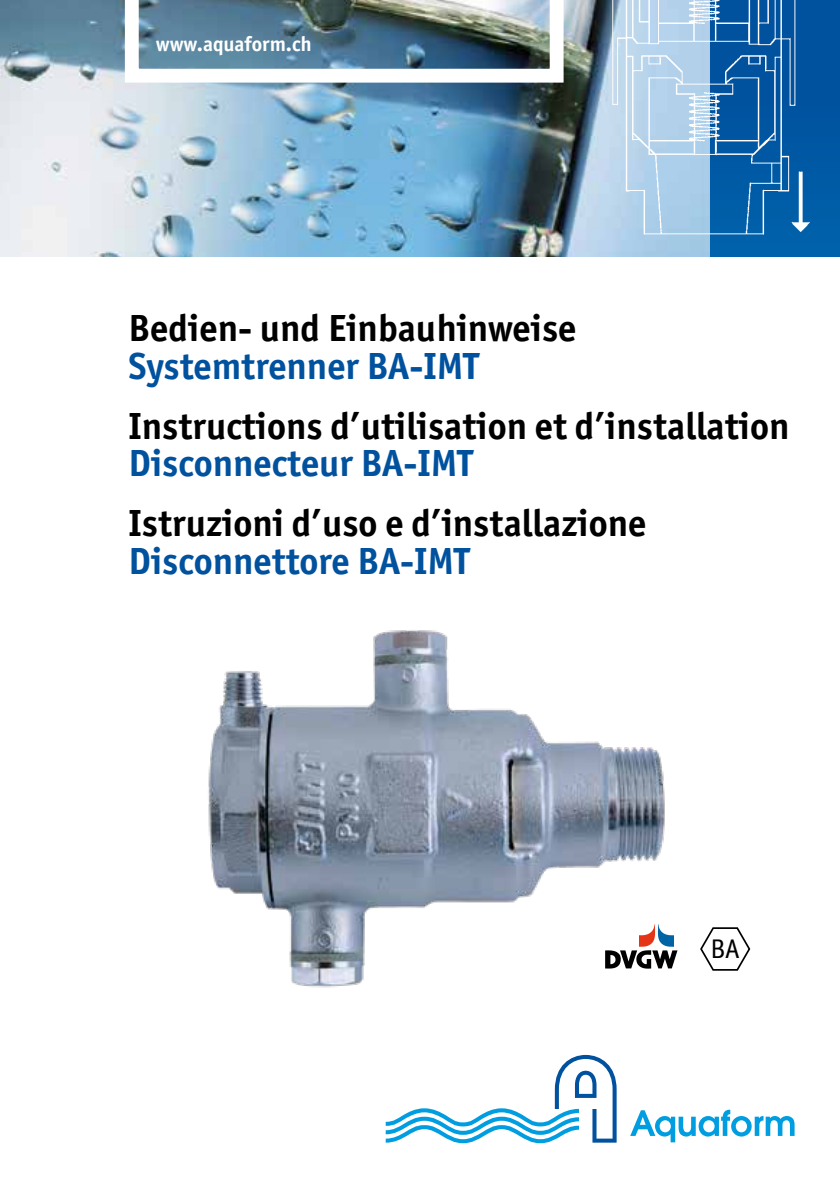
<style>
.page{position:relative;width:840px;height:1191px;background:#fff}
.page>*{position:absolute;margin:0;border:0;box-sizing:border-box;transform-origin:0 0}
.t1{font:700 37.8px "Officina San ITC";color:#000}
.t2{font:700 37.8px "Officina San ITC";color:#00519e}
.t3{font:27px "Officina San ITC";color:#000}
.t4{font:700 20.8px "Officina San ITC";color:#fff}
</style>
<div class="page">
<div style="left:708px;top:0;width:131px;height:256px;background:#0055a1"></div>
<img style="left:0;top:0;width:607px;height:256px">
<svg style="left:385px;top:1055px;width:231px;height:88px"></svg>
<svg style="left:630px;top:1109px;width:164px;height:33px"></svg>
<img style="left:125px;top:0;width:438px;height:83px">
<svg style="left:700px;top:927px;width:50px;height:44px"></svg>
<img style="left:607px;top:0;width:211px;height:257px">
<img style="left:208px;top:630px;width:470px;height:358px">
<p class="t4" style="left:156px;top:31px;width:157px">www.aquaform.ch</p>
<p class="t1" style="left:128px;top:304px;width:449px">Bedien- und Einbauhinweise</p>
<p class="t2" style="left:128px;top:342px;width:351px">Systemtrenner BA-IMT</p>
<p class="t1" style="left:128px;top:402px;width:662px">Instructions d’utilisation et d’installation</p>
<p class="t2" style="left:128px;top:440px;width:346px">Disconnecteur BA-IMT</p>
<p class="t1" style="left:128px;top:500px;width:519px">Istruzioni d’uso e d’installazione</p>
<p class="t2" style="left:128px;top:538px;width:342px">Disconnettore BA-IMT</p>
<p class="t3" style="left:710px;top:933px;width:31px">BA</p>
</div>
